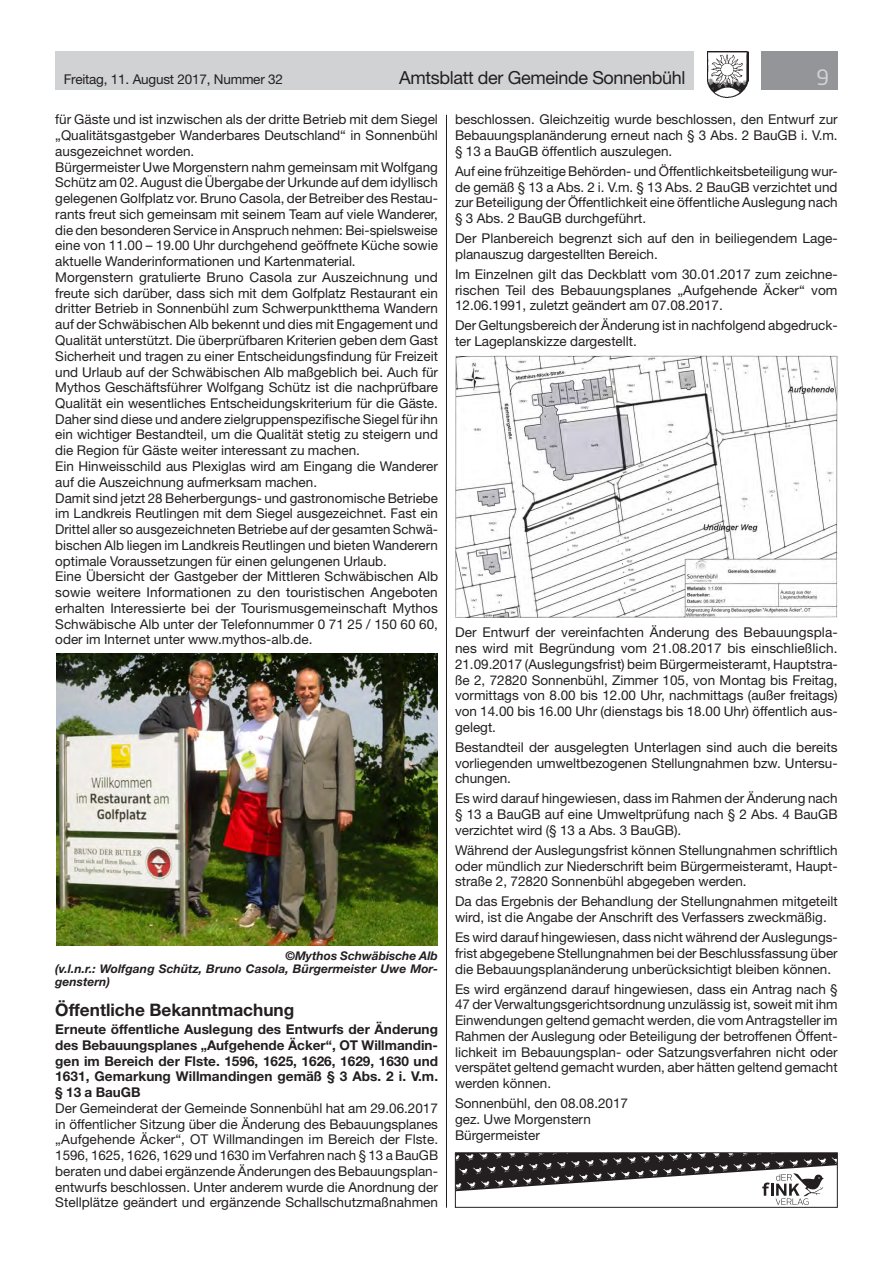
<style>
.page{position:relative;width:893px;height:1263px;background:#fff}
.page>*{position:absolute;margin:0;border:0;box-sizing:border-box;transform-origin:0 0}
.t1{font:300 21.9px "Meta Offc";color:#000}
.t2{font:21px "Neo Sans Std";color:#d1d2d4}
.t3{font:18px "Helvetica Neue LT Std";letter-spacing:-.02em;color:#231f20}
.t4{font:700 17.25px "Helvetica Neue LT Std";color:#231f20}
.t5{font:13.5px/15.8px "Helvetica Neue LT Std";color:#231f20;text-align:justify}
.t6{font:700 13.5px/15.8px "Helvetica Neue LT Std";letter-spacing:.005em;color:#231f20;text-align:justify}
.t7{font:300 13.2px/19.5px "Meta Offc";color:#000;text-align:justify}
.t8{font:italic 700 12px/13px "Helvetica Neue LT Std";color:#231f20;text-align:justify}
.s1{color:#00f}
</style>
<div class="page">
<div style="left:55px;top:51px;width:639px;height:38px;background:#d1d2d4"></div>
<div style="left:761px;top:51px;width:77px;height:38px;background:#939598"></div>
<img style="left:707px;top:51px;width:41px;height:47px">
<img style="left:57px;top:654px;width:381px;height:291px">
<img style="left:455px;top:356px;width:383px;height:261px">
<hr style="left:446px;top:115px;width:1px;height:1093px;background:#231f20">
<svg style="left:457px;top:1154px;width:379px;height:51px"></svg>
<div style="left:455px;top:1152px;width:383px;height:56px;border:1px solid #231f20"></div>
<p class="t5" style="left:64px;top:71px;width:221px">Freitag, 11. August 2017, Nummer 32</p>
<h3 class="t3" style="left:399px;top:67px;width:288px">Amtsblatt der Gemeinde Sonnenbühl</h3>
<h2 class="t2" style="left:816px;top:64px;width:14px">9</h2>
<p class="t5" style="left:55px;top:112px;width:384px;text-align:left">für Gäste und ist inzwischen als der dritte Betrieb mit dem Siegel „Qualitätsgastgeber Wanderbares Deutschland“ in Sonnenbühl ausgezeichnet worden.<br>Bürgermeister Uwe Morgenstern nahm gemeinsam mit Wolfgang Schütz am 02. August die Übergabe der Urkunde auf dem idyllisch gelegenen Golfplatz vor. Bruno Casola, der Betreiber des Restau&shy;rants freut sich gemeinsam mit seinem Team auf viele Wanderer, die den besonderen Service in Anspruch nehmen: Bei-spielsweise eine von 11.00 – 19.00 Uhr durchgehend geöffnete Küche sowie aktuelle Wanderinformationen und Kartenmaterial.<br>Morgenstern gratulierte Bruno Casola zur Auszeichnung und freute sich darüber, dass sich mit dem Golfplatz Restaurant ein dritter Betrieb in Sonnenbühl zum Schwerpunktthema Wandern auf der Schwäbischen Alb bekennt und dies mit Engagement und Qualität unterstützt. Die überprüfbaren Kriterien geben dem Gast Sicherheit und tragen zu einer Entscheidungsfindung für Freizeit und Urlaub auf der Schwäbischen Alb maßgeblich bei. Auch für Mythos Geschäftsführer Wolfgang Schütz ist die nachprüfbare Qualität ein wesentliches Entscheidungskriterium für die Gäste.<br>Daher sind diese und andere zielgruppenspezifische Siegel für ihn ein wichtiger Bestandteil, um die Qualität stetig zu steigern und die Region für Gäste weiter interessant zu machen.<br>Ein Hinweisschild aus Plexiglas wird am Eingang die Wanderer auf die Auszeichnung aufmerksam machen.<br>Damit sind jetzt 28 Beherbergungs- und gastronomische Betriebe im Landkreis Reutlingen mit dem Siegel ausgezeichnet. Fast ein Drittel aller so ausgezeichneten Betriebe auf der gesamten Schwä&shy;bischen Alb liegen im Landkreis Reutlingen und bieten Wanderern optimale Voraussetzungen für einen gelungenen Urlaub.<br>Eine Übersicht der Gastgeber der Mittleren Schwäbischen Alb sowie weitere Informationen zu den touristischen Angeboten erhalten Interessierte bei der Tourismusgemeinschaft Mythos Schwäbische Alb unter der Telefonnummer 0 71 25 / 150 60 60, oder im Internet unter www.mythos-alb.de.</p>
<p class="t5" style="left:455px;top:112px;width:384px">beschlossen. Gleichzeitig wurde beschlossen, den Entwurf zur Bebauungsplanänderung erneut nach § 3 Abs. 2 BauGB i. V.m. § 13 a BauGB öffentlich auszulegen.</p>
<p class="t5" style="left:455px;top:163px;width:384px">Auf eine frühzeitige Behörden- und Öffentlichkeitsbeteiligung wur&shy;de gemäß § 13 a Abs. 2 i. V.m. § 13 Abs. 2 BauGB verzichtet und zur Beteiligung der Öffentlichkeit eine öffentliche Auslegung nach § 3 Abs. 2 BauGB durchgeführt.</p>
<p class="t5" style="left:455px;top:230px;width:384px">Der Planbereich begrenzt sich auf den in beiliegendem Lage&shy;planauszug dargestellten Bereich.</p>
<p class="t5" style="left:455px;top:266px;width:384px">Im Einzelnen gilt das Deckblatt vom 30.01.2017 zum zeichne&shy;rischen Teil des Bebauungsplanes „Aufgehende Äcker“ vom 12.06.1991, zuletzt geändert am 07.08.2017.</p>
<p class="t5" style="left:455px;top:318px;width:384px">Der Geltungsbereich der Änderung ist in nachfolgend abgedruck&shy;ter Lageplanskizze dargestellt.</p>
<h1 class="t1" style="left:57px;top:543px;width:162px">Presseinformation</h1>
<p class="t5" style="left:455px;top:624px;width:384px">Der Entwurf der vereinfachten Änderung des Bebauungspla&shy;nes wird mit Begründung vom 21.08.2017 bis einschließlich.<br>21.09.2017 (Auslegungsfrist) beim Bürgermeisteramt, Hauptstra&shy;ße 2, 72820 Sonnenbühl, Zimmer 105, von Montag bis Freitag, vormittags von 8.00 bis 12.00 Uhr, nachmittags (außer freitags) von 14.00 bis 16.00 Uhr (dienstags bis 18.00 Uhr) öffentlich aus&shy;gelegt.</p>
<p class="t5" style="left:455px;top:739px;width:384px">Bestandteil der ausgelegten Unterlagen sind auch die bereits vorliegenden umweltbezogenen Stellungnahmen bzw. Untersu&shy;chungen.</p>
<p class="t5" style="left:455px;top:790px;width:384px">Es wird darauf hingewiesen, dass im Rahmen der Änderung nach § 13 a BauGB auf eine Umweltprüfung nach § 2 Abs. 4 BauGB verzichtet wird (§ 13 a Abs. 3 BauGB).</p>
<p class="t5" style="left:455px;top:842px;width:384px">Während der Auslegungsfrist können Stellungnahmen schriftlich oder mündlich zur Niederschrift beim Bürgermeisteramt, Haupt&shy;straße 2, 72820 Sonnenbühl abgegeben werden.</p>
<p class="t5" style="left:455px;top:893px;width:384px">Da das Ergebnis der Behandlung der Stellungnahmen mitgeteilt wird, ist die Angabe der Anschrift des Verfassers zweckmäßig.</p>
<p class="t5" style="left:455px;top:929px;width:384px">Es wird darauf hingewiesen, dass nicht während der Auslegungs&shy;frist abgegebene Stellungnahmen bei der Beschlussfassung über die Bebauungsplanänderung unberücksichtigt bleiben können.</p>
<p class="t5" style="left:455px;top:981px;width:384px">Es wird ergänzend darauf hingewiesen, dass ein Antrag nach § 47 der Verwaltungsgerichtsordnung unzulässig ist, soweit mit ihm Einwendungen geltend gemacht werden, die vom Antragsteller im Rahmen der Auslegung oder Beteiligung der betroffenen Öffent&shy;lichkeit im Bebauungsplan- oder Satzungsverfahren nicht oder verspätet geltend gemacht wurden, aber hätten geltend gemacht werden können.</p>
<p class="t5" style="left:455px;top:1095px;width:175px;text-align:left">Sonnenbühl, den 08.08.2017 gez. Uwe Morgenstern<br>Bürgermeister</p>
<p class="t8" style="left:55px;top:949px;width:384px;text-indent:230px">©Mythos Schwäbische Alb (v.l.n.r.: Wolfgang Schütz, Bruno Casola, Bürgermeister Uwe Mor&shy;genstern)</p>
<p class="t4" style="left:55px;top:999px;width:241px">Öffentliche Bekanntmachung</p>
<p class="t6" style="left:55px;top:1021px;width:384px">Erneute öffentliche Auslegung des Entwurfs der Änderung des Bebauungsplanes „Aufgehende Äcker“, OT Willmandin&shy;gen im Bereich der Flste. 1596, 1625, 1626, 1629, 1630 und 1631, Gemarkung Willmandingen gemäß § 3 Abs. 2 i. V.m. § 13 a BauGB</p>
<p class="t5" style="left:55px;top:1100px;width:384px">Der Gemeinderat der Gemeinde Sonnenbühl hat am 29.06.2017 in öffentlicher Sitzung über die Änderung des Bebauungsplanes „Aufgehende Äcker“, OT Willmandingen im Bereich der Flste.<br>1596, 1625, 1626, 1629 und 1630 im Verfahren nach § 13 a BauGB beraten und dabei ergänzende Änderungen des Bebauungsplan&shy;entwurfs beschlossen. Unter anderem wurde die Anordnung der Stellplätze geändert und ergänzende Schallschutzmaßnahmen</p>
<p class="t7" style="left:57px;top:967px;width:144px">©Mythos Schwäbische Alb</p>
<p class="t7" style="left:57px;top:1055px;width:428px">Quelle: Tourismusgemeinschaft Mythos Schwäbische Alb, Bismarckstraße 21, 72574 Bad Urach, Tel.: 0 71 25 / 150 60 60, info@mythos-alb.de, <span class="s1">www.mythos-alb.de</span>, (August 2017)</p>
</div>
